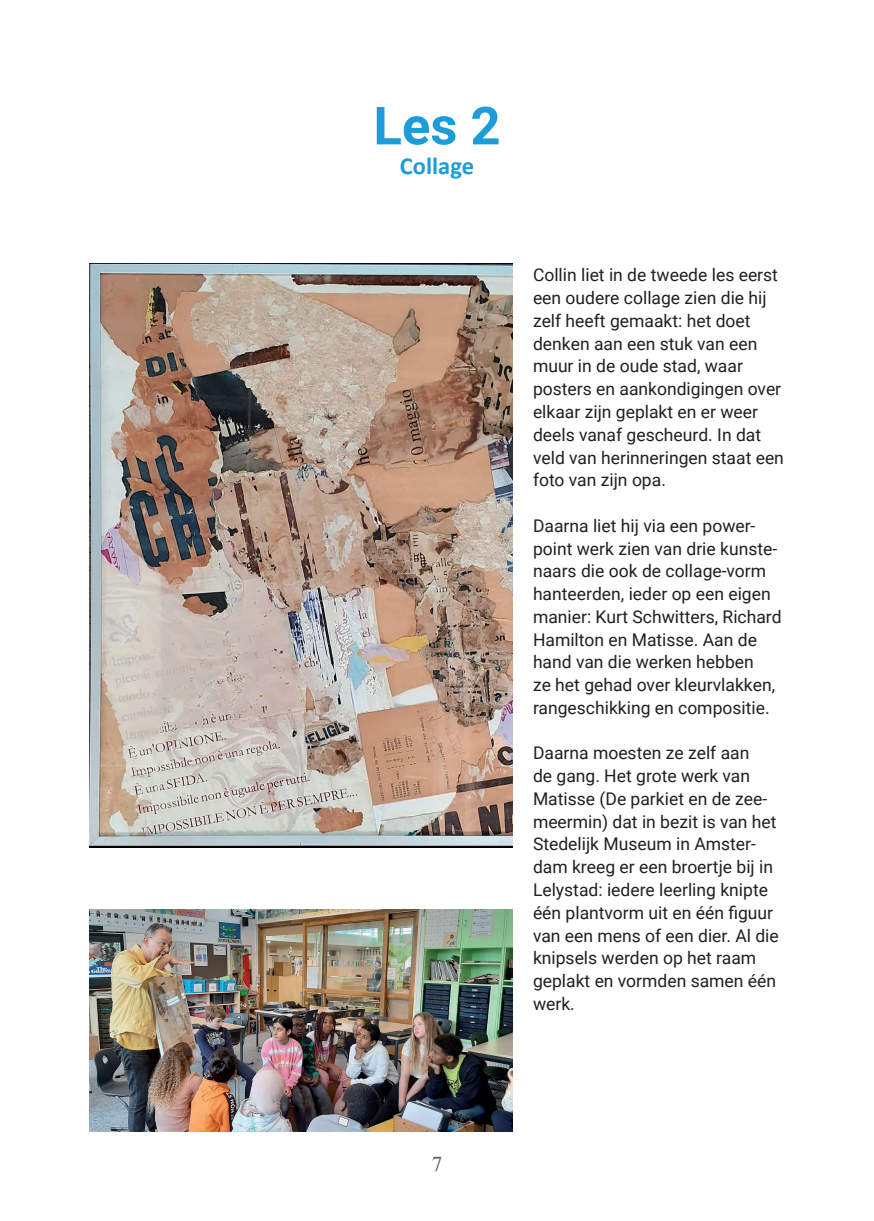
<style>
.page{position:relative;width:874px;height:1221px;background:#fff}
.page>*{position:absolute;margin:0;border:0;box-sizing:border-box;transform-origin:0 0}
.t1{font:700 52.5px "Roboto";color:#1c9cd8}
.t2{font:700 24.5px "Calibri";color:#1c9cd8}
.t3{font:21px "Times New Roman";color:#525973}
.t4{font:17.5px/22.8px "Roboto";color:#231f20}
</style>
<div class="page">
<img style="left:89px;top:263px;width:423px;height:584px">
<img style="left:89px;top:909px;width:423px;height:222px">
<h1 class="t1" style="left:373px;top:89px;width:129px">Les 2</h1>
<h2 class="t2" style="left:400px;top:148px;width:75px">Collage</h2>
<p class="t4" style="left:532px;top:263px;width:252px">Collin liet in de tweede les eerst een oudere collage zien die hij zelf heeft gemaakt: het doet denken aan een stuk van een muur in de oude stad, waar posters en aankondigingen over elkaar zijn geplakt en er weer deels vanaf gescheurd. In dat veld van herinneringen staat een foto van zijn opa.</p>
<p class="t4" style="left:532px;top:513px;width:250px">Daarna liet hij via een power&shy;point werk zien van drie kunste&shy;naars die ook de collage-vorm hanteerden, ieder op een eigen manier: Kurt Schwitters, Richard<br>Hamilton en Matisse. Aan de hand van die werken hebben<br>ze het gehad over kleurvlakken, rangeschikking en compositie.</p>
<p class="t4" style="left:532px;top:741px;width:247px">Daarna moesten ze zelf aan<br>de gang. Het grote werk van<br>Matisse (De parkiet en de zee&shy;meermin) dat in bezit is van het<br>Stedelijk Museum in Amster&shy;dam kreeg er een broertje bij in<br>Lelystad: iedere leerling knipte één plantvorm uit en één figuur van een mens of een dier. Al die knipsels werden op het raam geplakt en vormden samen één werk.</p>
<p class="t3" style="left:432px;top:1149px;width:12px">7</p>
</div>
